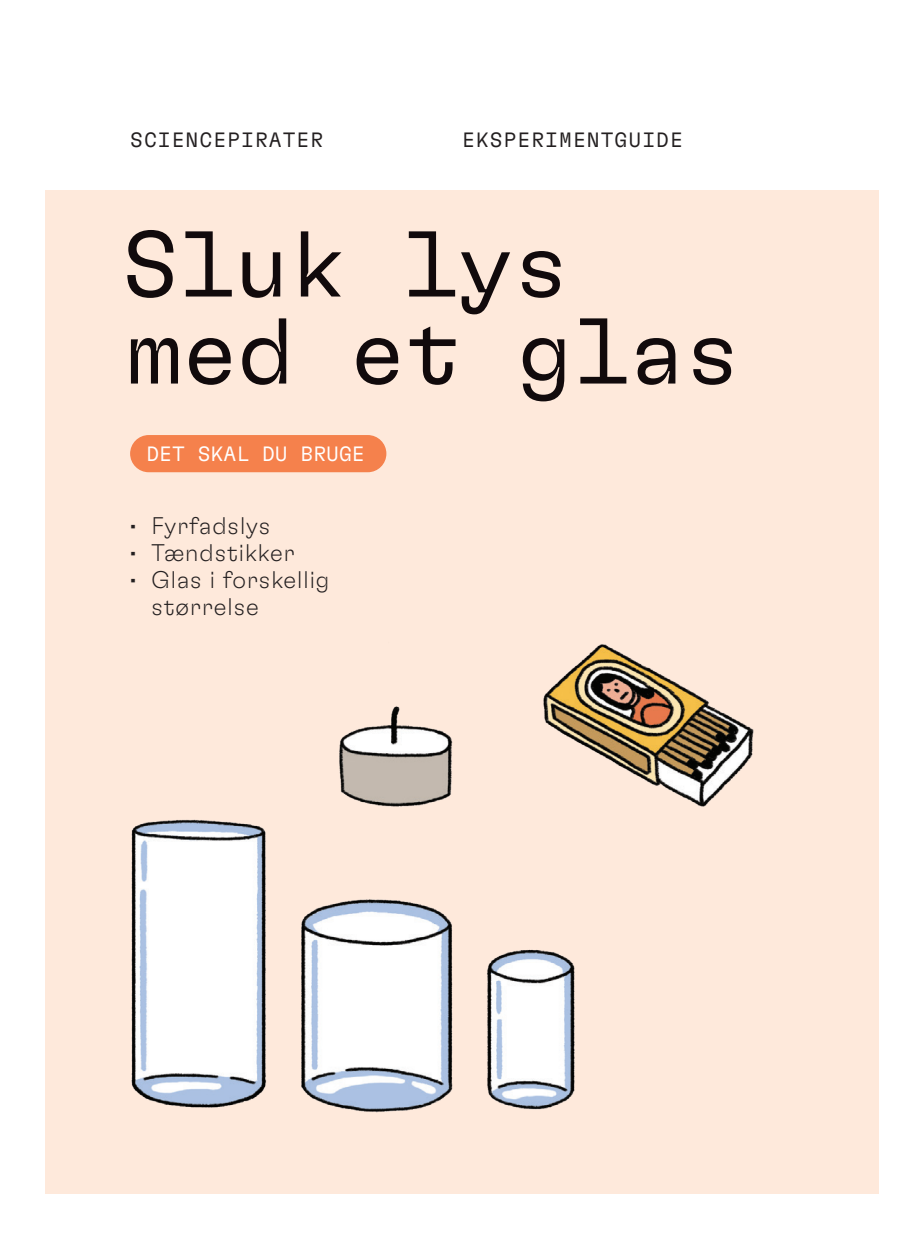
<style>
.page{position:relative;width:924px;height:1239px;background:#fff}
.page>*{position:absolute;margin:0;border:0;box-sizing:border-box;transform-origin:0 0}
.t1{font:300 93px/87px "GT Flexa Mono";letter-spacing:-.02em;color:#110a0c}
.t2{font:100 24px "GT Flexa";letter-spacing:.04em;color:#231f20}
.t3{font:300 20.7px "GT Flexa Mono";letter-spacing:.05em;color:#231f20}
.t4{font:300 20.7px "GT Flexa Mono";color:#fff}
.s1{font-weight:500}
</style>
<div class="page">
<div style="left:45px;top:191px;width:833px;height:1002px;background:#fee9db"></div>
<div style="left:131px;top:435px;width:254px;height:36px;background:#f5814c;border-radius:18px"></div>
<div style="left:130px;top:435px;width:256px;height:37px;border:2px solid #f5814c;border-radius:18px"></div>
<img style="left:131px;top:819px;width:444px;height:294px">
<img style="left:339px;top:644px;width:415px;height:163px">
<p class="t3" style="left:130px;top:127px;width:195px">SCIENCEPIRATER</p>
<p class="t3" style="left:462px;top:127px;width:222px">EKSPERIMENTGUIDE</p>
<h1 class="t1" style="left:122px;top:218px;width:621px">Sluk lys med et glas</h1>
<p class="t4" style="left:146px;top:441px;width:220px">DET SKAL DU BRUGE</p>
<p class="t2" style="left:130px;top:511px;width:141px"><span class="s1">·</span> Fyrfadslys</p>
<p class="t2" style="left:130px;top:538px;width:166px"><span class="s1">·</span> Tændstikker</p>
<p class="t2" style="left:130px;top:565px;width:201px"><span class="s1">·</span> Glas i forskellig</p>
<p class="t2" style="left:151px;top:592px;width:109px">størrelse</p>
</div>
